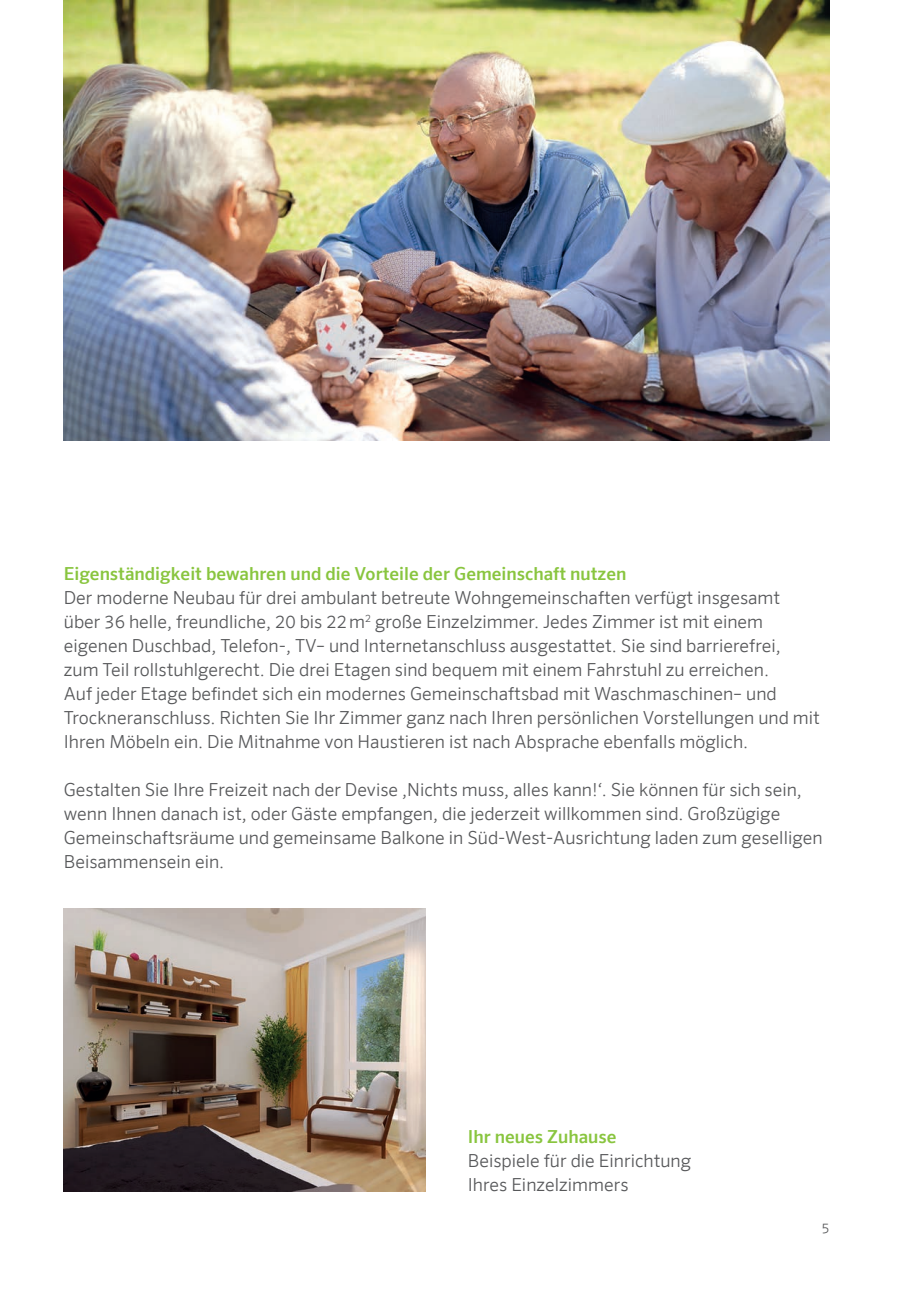
<style>
.page{position:relative;width:906px;height:1289px;background:#fff}
.page>*{position:absolute;margin:0;border:0;box-sizing:border-box;transform-origin:0 0}
.t1{font:300 18px/24px "Sero Offc Pro";color:#57585a}
.t2{font:500 18px "Sero Offc Pro";color:#89c53f}
.t3{font:300 13.5px "Sero Offc Pro";color:#57585a}
</style>
<div class="page">
<img style="left:64px;top:0;width:765px;height:440px">
<img style="left:64px;top:909px;width:361px;height:282px">
<p class="t2" style="left:64px;top:563px;width:564px">Eigenständigkeit bewahren und die Vorteile der Gemeinschaft nutzen</p>
<p class="t1" style="left:64px;top:586px;width:757px">Der moderne Neubau für drei ambulant betreute Wohngemeinschaften verfügt insgesamt über 36 helle, freundliche, 20 bis 22m<sup>2</sup> große Einzelzimmer. Jedes Zimmer ist mit einem eigenen Duschbad, Telefon-, TV– und Internetanschluss ausgestattet. Sie sind barrierefrei, zum Teil rollstuhlgerecht. Die drei Etagen sind bequem mit einem Fahrstuhl zu erreichen.<br>Auf jeder Etage befindet sich ein modernes Gemeinschaftsbad mit Waschmaschinen– und Trockneranschluss. Richten Sie Ihr Zimmer ganz nach Ihren persönlichen Vorstellungen und mit Ihren Möbeln ein. Die Mitnahme von Haustieren ist nach Absprache ebenfalls möglich.</p>
<p class="t1" style="left:64px;top:778px;width:760px">Gestalten Sie Ihre Freizeit nach der Devise ,Nichts muss, alles kann!‘. Sie können für sich sein, wenn Ihnen danach ist, oder Gäste empfangen, die jederzeit willkommen sind. Großzügige Gemeinschaftsräume und gemeinsame Balkone in Süd-West-Ausrichtung laden zum geselligen Beisammensein ein.</p>
<p class="t2" style="left:468px;top:1125px;width:150px">Ihr neues Zuhause</p>
<p class="t1" style="left:468px;top:1148px;width:225px">Beispiele für die Einrichtung<br>Ihres Einzelzimmers</p>
<p class="t3" style="left:821px;top:1219px;width:9px">5</p>
</div>
